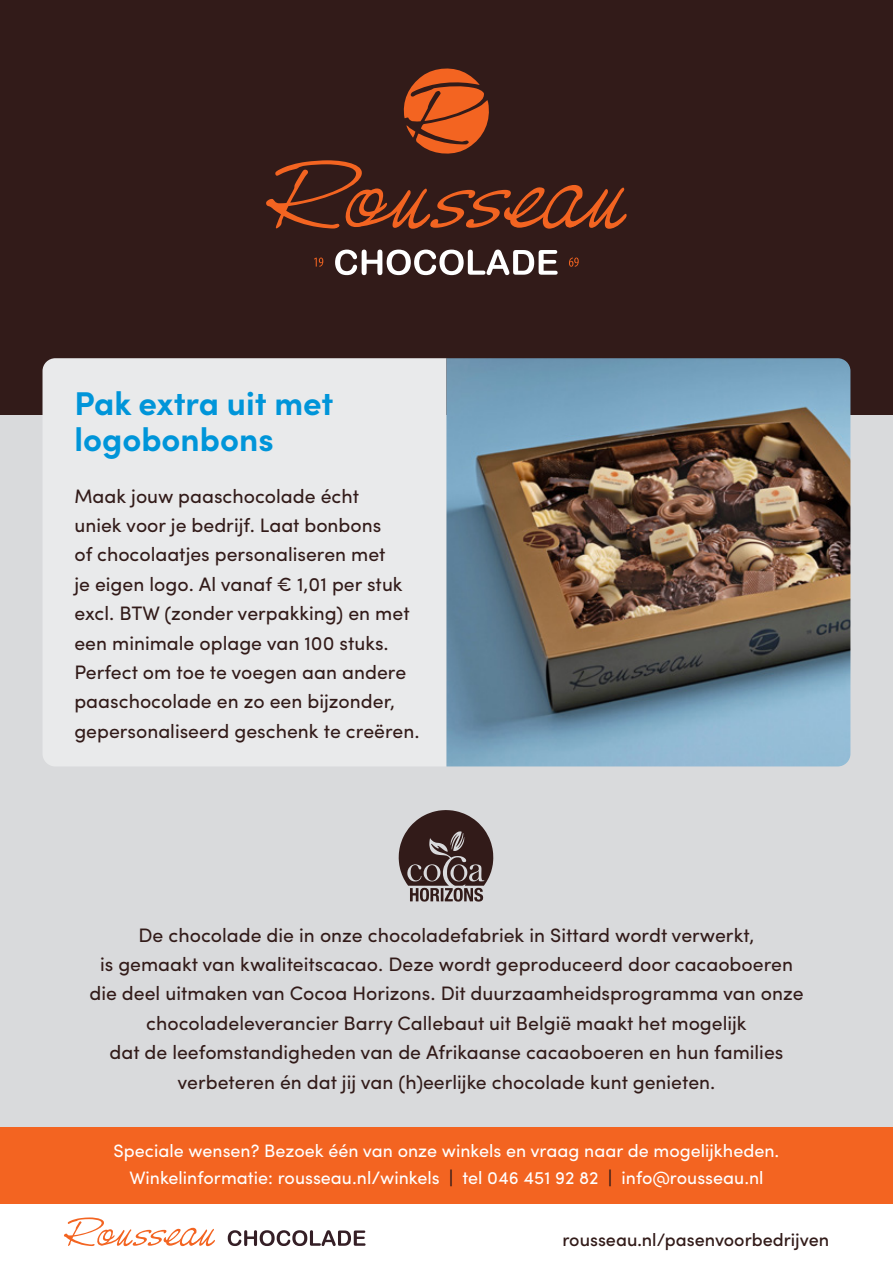
<style>
.page{position:relative;width:893px;height:1263px;background:#fff}
.page>*{position:absolute;margin:0;border:0;box-sizing:border-box;transform-origin:0 0}
.t1{font:700 33px "Sofia Pro";color:#0095d9}
.t2{font:19.5px/29.4px "Sofia Pro";color:#321b19;text-align:center}
.t3{font:18px "Sofia Pro";color:#fff}
.t4{font:500 18px "Sofia Pro";color:#321b19}
.s1{font-weight:900;color:#321b19}
</style>
<div class="page">
<div style="left:0;top:353px;width:893px;height:796px;background:#d9dadc"></div>
<div style="left:0;top:0;width:893px;height:415px;background:#321b19"></div>
<svg style="left:228px;top:1230px;width:138px;height:16px"></svg>
<svg style="left:64px;top:1217px;width:151px;height:29px"></svg>
<div style="left:0;top:1127px;width:893px;height:76px;background:#f36421"></div>
<svg style="left:399px;top:810px;width:94px;height:92px"></svg>
<svg style="left:335px;top:250px;width:223px;height:25px"></svg>
<svg style="left:314px;top:258px;width:9px;height:9px"></svg>
<svg style="left:569px;top:258px;width:10px;height:9px"></svg>
<svg style="left:266px;top:68px;width:361px;height:161px"></svg>
<div style="left:43px;top:358px;width:403px;height:408px;background:#e9eaeb"></div>
<img style="left:446px;top:358px;width:404px;height:408px">
<p class="t1" style="left:74px;top:378px;width:261px">Pak extra uit met</p>
<p class="t1" style="left:74px;top:414px;width:201px">logobonbons</p>
<p class="t2" style="left:74px;top:480px;width:347px;text-align:left">Maak jouw paaschocolade écht<br>uniek voor je bedrijf. Laat bonbons<br>of chocolaatjes personaliseren met<br>je eigen logo. Al vanaf € 1,01 per stuk excl. BTW (zonder verpakking) en met een minimale oplage van 100 stuks.<br>Perfect om toe te voegen aan andere paaschocolade en zo een bijzonder, gepersonaliseerd geschenk te creëren.</p>
<p class="t2" style="left:138px;top:918px;width:617px">De chocolade die in onze chocoladefabriek in Sittard wordt verwerkt,</p>
<p class="t2" style="left:89px;top:948px;width:716px">is gemaakt van kwaliteitscacao. Deze wordt geproduceerd door cacaoboeren die deel uitmaken van Cocoa Horizons. Dit duurzaamheidsprogramma van onze chocoladeleverancier Barry Callebaut uit België maakt het mogelijk</p>
<p class="t2" style="left:110px;top:1036px;width:675px">dat de leefomstandigheden van de Afrikaanse cacaoboeren en hun families</p>
<p class="t2" style="left:178px;top:1065px;width:539px">verbeteren én dat jij van (h)eerlijke chocolade kunt genieten.</p>
<p class="t3" style="left:114px;top:1138px;width:667px">Speciale wensen? Bezoek één van onze winkels en vraag naar de mogelijkheden.</p>
<p class="t3" style="left:129px;top:1165px;width:636px">Winkelinformatie: rousseau.nl/winkels <span class="s1">|</span> tel 046 451 92 82 <span class="s1">|</span> info@rousseau.nl</p>
<p class="t4" style="left:562px;top:1226px;width:268px">rousseau.nl/pasenvoorbedrijven</p>
</div>
